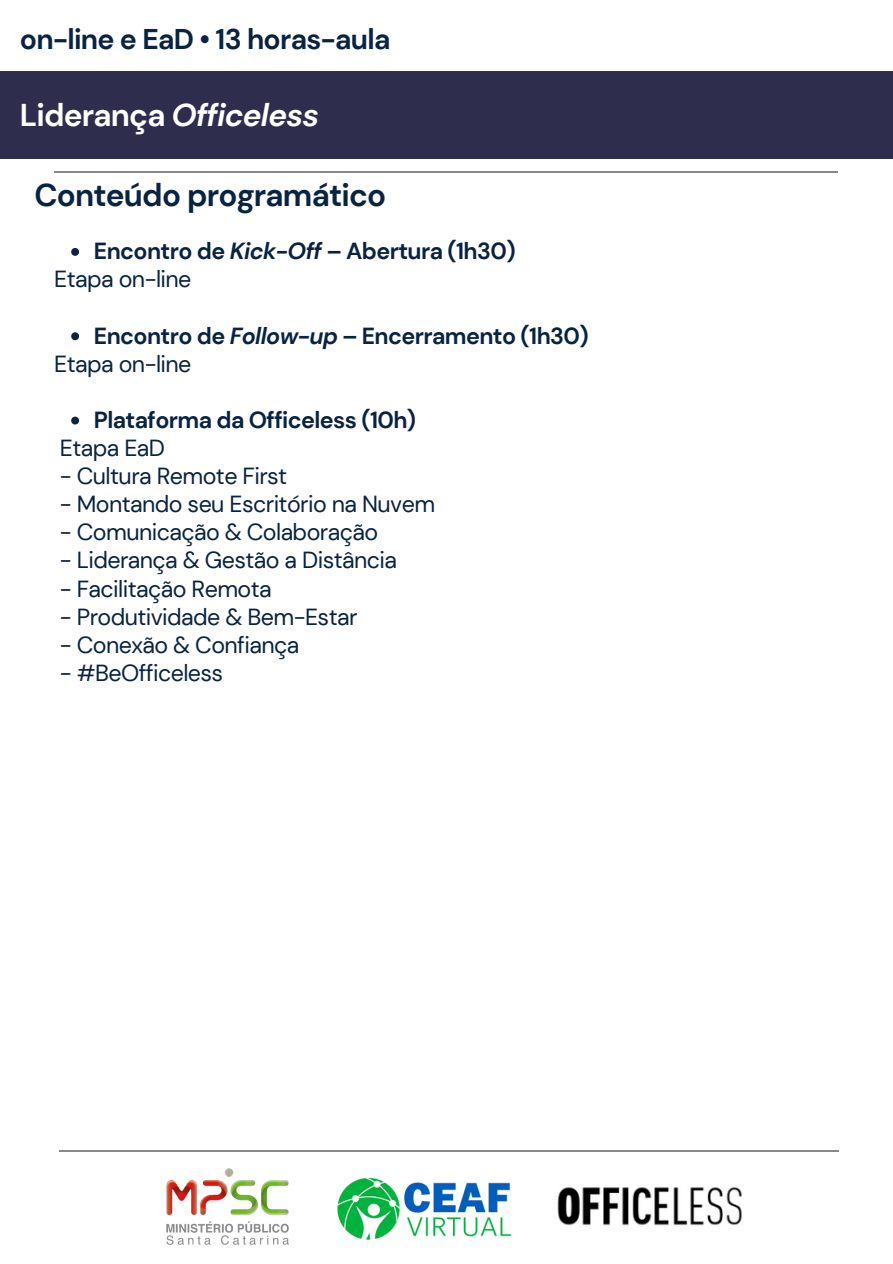
<style>
.page{position:relative;width:893px;height:1264px;background:#fff}
.page>*{position:absolute;margin:0;border:0;box-sizing:border-box;transform-origin:0 0}
.t1{font:700 31.5px "DM Sans";letter-spacing:-.025em;color:#092342}
.t2{font:italic 700 31.5px "DM Sans";letter-spacing:-.025em;color:#fff}
.t3{font:700 28.5px "DM Sans";letter-spacing:-.025em;color:#092342}
.t4{font:23.25px "DM Sans";letter-spacing:-.025em;color:#092342}
.t5{font:700 23.25px "DM Sans";letter-spacing:-.025em;color:#092342}
.s1{font-style:normal}
.s2{font-style:italic}
</style>
<div class="page">
<hr style="left:54px;top:171px;width:784px;height:1px;background:#898987">
<div style="left:0;top:71px;width:892px;height:88px;background:#2f2d4e"></div>
<svg style="left:71px;top:248px;width:8px;height:8px"></svg>
<svg style="left:71px;top:332px;width:8px;height:8px"></svg>
<svg style="left:71px;top:416px;width:8px;height:8px"></svg>
<hr style="left:59px;top:1150px;width:779px;height:1px;background:#898987">
<img style="left:337px;top:1177px;width:175px;height:63px">
<img style="left:166px;top:1168px;width:123px;height:76px">
<img style="left:557px;top:1187px;width:185px;height:39px">
<p class="t3" style="left:20px;top:20px;width:372px">on-line e EaD • 13 horas-aula</p>
<h1 class="t2" style="left:20px;top:94px;width:301px"><span class="s1">Liderança</span> Officeless</h1>
<h1 class="t1" style="left:34px;top:175px;width:353px">Conteúdo programático</h1>
<p class="t5" style="left:94px;top:236px;width:423px">Encontro de <span class="s2">Kick-Off</span> – Abertura (1h30)</p>
<p class="t4" style="left:54px;top:264px;width:139px">Etapa on-line</p>
<p class="t5" style="left:94px;top:320px;width:496px">Encontro de <span class="s2">Follow-up</span> – Encerramento (1h30)</p>
<p class="t4" style="left:54px;top:348px;width:139px">Etapa on-line</p>
<p class="t5" style="left:94px;top:405px;width:324px">Plataforma da Officeless (10h)</p>
<p class="t4" style="left:60px;top:433px;width:107px">Etapa EaD</p>
<p class="t4" style="left:60px;top:461px;width:229px">- Cultura Remote First</p>
<p class="t4" style="left:60px;top:489px;width:377px">- Montando seu Escritório na Nuvem</p>
<p class="t4" style="left:60px;top:517px;width:320px">- Comunicação &amp; Colaboração</p>
<p class="t4" style="left:60px;top:545px;width:339px">- Liderança &amp; Gestão a Distância</p>
<p class="t4" style="left:60px;top:573px;width:213px">- Facilitação Remota</p>
<p class="t4" style="left:60px;top:601px;width:299px">- Produtividade &amp; Bem-Estar</p>
<p class="t4" style="left:60px;top:629px;width:241px">- Conexão &amp; Confiança</p>
<p class="t4" style="left:60px;top:658px;width:165px">- #BeOfficeless</p>
</div>
